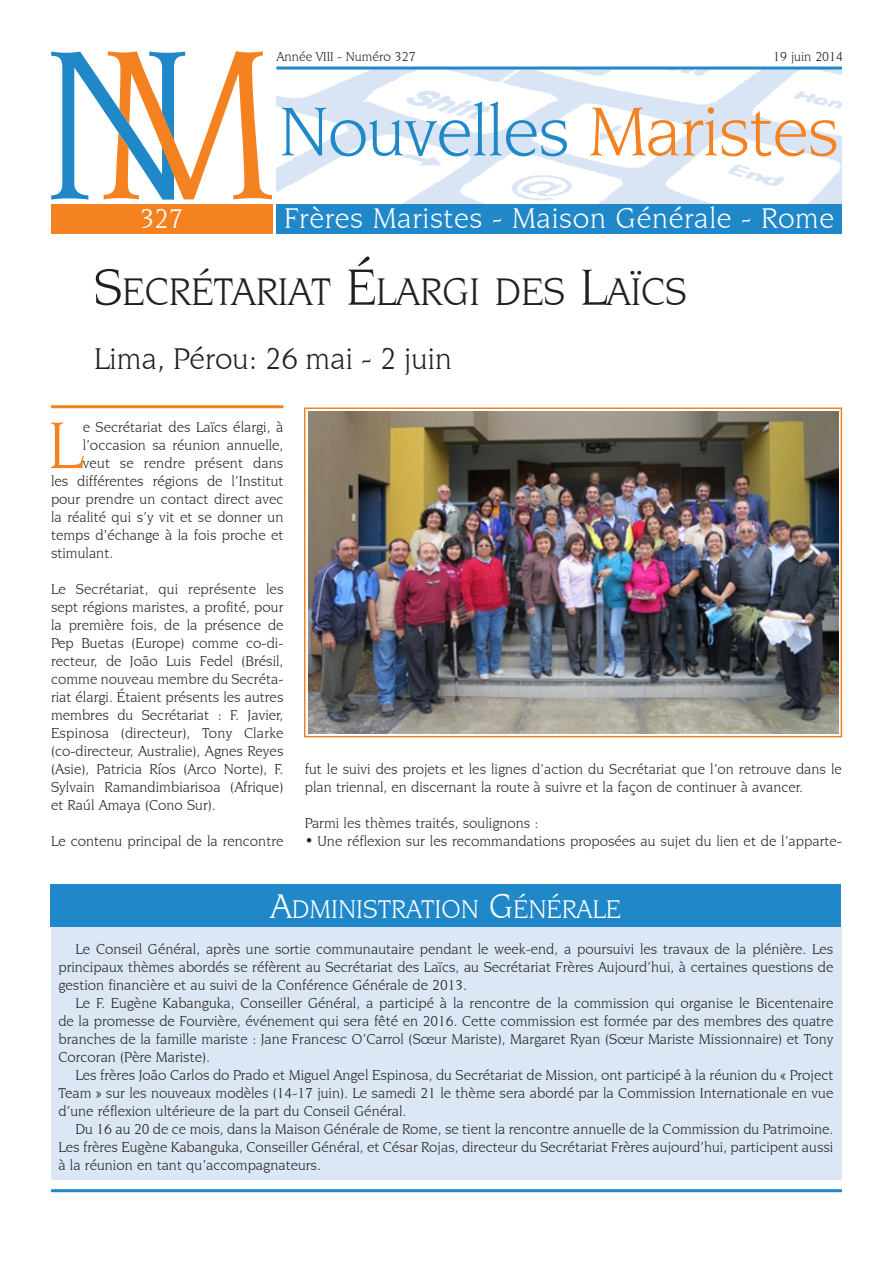
<style>
.page{position:relative;width:893px;height:1263px;background:#fff}
.page>*{position:absolute;margin:0;border:0;box-sizing:border-box;transform-origin:0 0}
.Normale{font:73.5px "Novarese IT Cby BT";letter-spacing:-.015em;color:#2088c9}
.paragrafo4ComMaiuscu{font:70.2px "Novarese IT Cby BT";color:#f58220}
.Titolo{font:40.5px "Novarese IT Cby BT";color:#231f20}
.Sottotitolo{font:31.5px "Novarese IT Cby BT";color:#231f20}
.Normale-2{font:30px "Novarese IT Cby BT";letter-spacing:.02em;color:#fff}
.Normale-3{font:28.5px "Novarese IT Cby BT";color:#fff}
.Titolo-2{font:27px "Novarese IT Cby BT";color:#fff}
.paragrafoSemDopo{font:15px/18px "Novarese IT Cby BT";color:#231f20;text-align:justify}
.paragrafo4{font:15px/18px "Novarese IT Cby BT";color:#231f20;text-align:justify}
.paragrafo4ComMaiuscu-2{font:15px "Novarese IT Cby BT";color:#231f20}
.Normale-4{font:13.5px "Novarese IT Cby BT";color:#231f20}
.s1{color:#f58220}
.s2{font-size:54px}
.s3{font-size:36px}
</style>
<div class="page">
<img style="left:276px;top:70px;width:566px;height:134px">
<hr style="left:276px;top:67px;width:566px;height:3px;background:#2088c9">
<div style="left:276px;top:204px;width:566px;height:30px;background:#2088c9"></div>
<svg style="left:51px;top:51px;width:221px;height:149px"></svg>
<hr style="left:51px;top:1189px;width:791px;height:3px;background:#2088c9">
<div style="left:51px;top:927px;width:791px;height:253px;background:#dbe7f5"></div>
<div style="left:51px;top:204px;width:221px;height:30px;background:#f58220"></div>
<hr style="left:51px;top:405px;width:232px;height:3px;background:#f58220">
<div style="left:50px;top:884px;width:791px;height:43px;background:#2088c9"></div>
<img style="left:308px;top:411px;width:530px;height:322px">
<div style="left:304px;top:407px;width:538px;height:330px;border:2px solid #f58220"></div>
<p class="Normale-4" style="left:276px;top:49px;width:141px">Année VIII - Numéro 327</p>
<p class="Normale-4" style="left:773px;top:49px;width:71px">19 juin 2014</p>
<p class="Normale" style="left:279px;top:88px;width:561px">Nouvelles <span class="s1">Maristes</span></p>
<p class="Normale-2" style="left:284px;top:201px;width:552px">Frères Maristes - Maison Générale - Rome</p>
<p class="Normale-3" style="left:140px;top:202px;width:45px">327</p>
<p class="Titolo" style="left:94px;top:267px;width:592px"><span class="s2">S</span>ECRÉTARIAT <span class="s2">É</span>LARGI DES <span class="s2">L</span>AÏCS</p>
<p class="Sottotitolo" style="left:94px;top:340px;width:360px">Lima, Pérou: 26 mai - 2 juin</p>
<p class="paragrafo4ComMaiuscu" style="left:48px;top:403px;width:36px">L</p>
<p class="paragrafo4ComMaiuscu-2" style="left:83px;top:418px;width:202px">e Secrétariat des Laïcs élargi, à</p>
<p class="paragrafo4ComMaiuscu-2" style="left:83px;top:436px;width:202px">l’occasion sa réunion annuelle,</p>
<p class="paragrafo4ComMaiuscu-2" style="left:83px;top:454px;width:202px">veut se rendre présent dans</p>
<p class="paragrafo4ComMaiuscu-2" style="left:51px;top:472px;width:234px">les différentes régions de l’Institut</p>
<p class="paragrafo4ComMaiuscu-2" style="left:51px;top:490px;width:234px">pour prendre un contact direct avec</p>
<p class="paragrafo4ComMaiuscu-2" style="left:51px;top:508px;width:234px">la réalité qui s’y vit et se donner un</p>
<p class="paragrafo4ComMaiuscu-2" style="left:51px;top:526px;width:234px">temps d’échange à la fois proche et</p>
<p class="paragrafo4ComMaiuscu-2" style="left:51px;top:544px;width:64px">stimulant.</p>
<p class="paragrafo4" style="left:51px;top:580px;width:234px">Le Secrétariat, qui représente les sept régions maristes, a profité, pour la première fois, de la présence de Pep Buetas (Europe) comme co-di&shy;recteur, de João Luis Fedel (Brésil, comme nouveau membre du Secréta&shy;riat élargi. Étaient présents les autres membres du Secrétariat : F. Javier, Espinosa (directeur), Tony Clarke (co-directeur, Australie), Agnes Reyes (Asie), Patricia Ríos (Arco Norte), F.<br>Sylvain Ramandimbiarisoa (Afrique) et Raúl Amaya (Cono Sur).</p>
<p class="paragrafo4" style="left:51px;top:832px;width:234px">Le contenu principal de la rencontre</p>
<p class="paragrafo4" style="left:305px;top:760px;width:539px">fut le suivi des projets et les lignes d’action du Secrétariat que l’on retrouve dans le plan triennal, en discernant la route à suivre et la façon de continuer à avancer.</p>
<p class="paragrafoSemDopo" style="left:305px;top:814px;width:235px">Parmi les thèmes traités, soulignons :</p>
<p class="paragrafo4" style="left:305px;top:832px;width:539px">• Une réflexion sur les recommandations proposées au sujet du lien et de l’apparte-</p>
<p class="Titolo-2" style="left:270px;top:894px;width:352px"><span class="s3">A</span>DMINISTRATION <span class="s3">G</span>ÉNÉRALE</p>
<p class="paragrafoSemDopo" style="left:58px;top:940px;width:776px;text-indent:17px">Le Conseil Général, après une sortie communautaire pendant le week-end, a poursuivi les travaux de la plénière. Les principaux thèmes abordés se réfèrent au Secrétariat des Laïcs, au Secrétariat Frères Aujourd’hui, à certaines questions de gestion financière et au suivi de la Conférence Générale de 2013.</p>
<p class="paragrafoSemDopo" style="left:58px;top:994px;width:776px;text-indent:17px">Le F. Eugène Kabanguka, Conseiller Général, a participé à la rencontre de la commission qui organise le Bicentenaire de la promesse de Fourvière, événement qui sera fêté en 2016. Cette commission est formée par des membres des quatre branches de la famille mariste : Jane Francesc O’Carrol (Sœur Mariste), Margaret Ryan (Sœur Mariste Missionnaire) et Tony Corcoran (Père Mariste).</p>
<p class="paragrafoSemDopo" style="left:58px;top:1066px;width:776px;text-indent:17px">Les frères João Carlos do Prado et Miguel Angel Espinosa, du Secrétariat de Mission, ont participé à la réunion du « Project Team » sur les nouveaux modèles (14-17 juin). Le samedi 21 le thème sera abordé par la Commission Internationale en vue d’une réflexion ultérieure de la part du Conseil Général.</p>
<p class="paragrafoSemDopo" style="left:58px;top:1120px;width:776px;text-indent:17px">Du 16 au 20 de ce mois, dans la Maison Générale de Rome, se tient la rencontre annuelle de la Commission du Patrimoine.<br>Les frères Eugène Kabanguka, Conseiller Général, et César Rojas, directeur du Secrétariat Frères aujourd’hui, participent aussi à la réunion en tant qu’accompagnateurs.</p>
</div>
